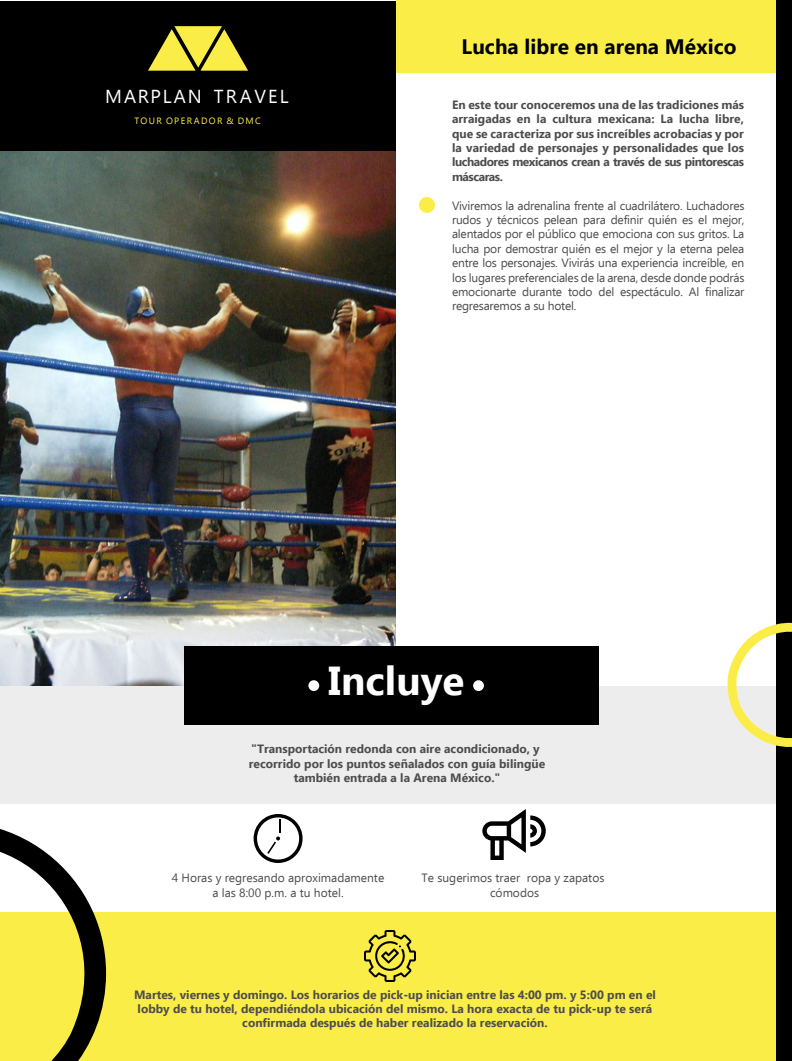
<style>
.page{position:relative;width:792px;height:1061px;background:#fff}
.page>*{position:absolute;margin:0;border:0;box-sizing:border-box;transform-origin:0 0}
.t1{font:700 40.4px "Ebrima";color:#fff}
.t2{font:700 20.9px "Ebrima";color:#000}
.t3{font:18.8px "Ebrima";letter-spacing:.11em;color:#fff}
.t4{font:700 12px/14.4px "Ebrima";color:#4d4d4d;text-align:center}
.t5{font:12px/14.4px "Ebrima";color:#4d4d4d;text-align:center}
.t6{font:9.1px "Ebrima";letter-spacing:.155em;color:#fdef48}
</style>
<div class="page">
<div style="left:0;top:1px;width:396px;height:151px;background:#000"></div>
<svg style="left:148px;top:26px;width:100px;height:45px"></svg>
<img style="left:0;top:151px;width:396px;height:535px">
<div style="left:0;top:686px;width:791px;height:118px;background:#ededed"></div>
<div style="left:396px;top:0;width:395px;height:73px;background:#fbed48"></div>
<div style="left:184px;top:646px;width:415px;height:79px;background:#000"></div>
<div style="left:0;top:912px;width:785px;height:149px;background:#fbed48"></div>
<div style="left:473px;top:680px;width:11px;height:11px;background:#fff;border-radius:50%"></div>
<div style="left:308px;top:680px;width:11px;height:11px;background:#fff;border-radius:50%"></div>
<svg style="left:254px;top:814px;width:49px;height:49px"></svg>
<svg style="left:482px;top:809px;width:64px;height:51px"></svg>
<svg style="left:364px;top:930px;width:52px;height:52px"></svg>
<div style="left:776px;top:0;width:16px;height:1061px;background:#000"></div>
<svg style="left:0;top:829px;width:107px;height:232px"></svg>
<svg style="left:727px;top:622px;width:65px;height:125px"></svg>
<div style="left:419px;top:197px;width:16px;height:16px;background:#fbed48;border-radius:50%"></div>
<h3 class="t3" style="left:105px;top:83px;width:185px">MARPLAN TRAVEL</h3>
<p class="t6" style="left:134px;top:114px;width:128px">TOUR OPERADOR &amp; DMC</p>
<h2 class="t2" style="left:462px;top:30px;width:276px">Lucha libre en arena México</h2>
<p class="t4" style="left:452px;top:97px;width:294px;text-align:justify">En este tour conoceremos una de las tradiciones más arraigadas en la cultura mexicana: La lucha libre, que se caracteriza por sus increíbles acrobacias y por la variedad de personajes y personalidades que los luchadores mexicanos crean a través de sus pintorescas máscaras.</p>
<p class="t5" style="left:452px;top:198px;width:294px;text-align:justify">Viviremos la adrenalina frente al cuadrilátero. Luchadores rudos y técnicos pelean para definir quién es el mejor, alentados por el público que emociona con sus gritos. La lucha por demostrar quién es el mejor y la eterna pelea entre los personajes. Vivirás una experiencia increíble, en los lugares preferenciales de la arena, desde donde podrás emocionarte durante todo del espectáculo. Al finalizar regresaremos a su hotel.</p>
<h1 class="t1" style="left:328px;top:649px;width:138px">Incluye</h1>
<p class="t4" style="left:249px;top:741px;width:298px">"Transportación redonda con aire acondicionado, y recorrido por los puntos señalados con guía bilingüe también entrada a la Arena México."</p>
<p class="t5" style="left:172px;top:870px;width:214px">4 Horas y regresando aproximadamente a las 8:00 p.m. a tu hotel.</p>
<p class="t5" style="left:422px;top:870px;width:184px">Te sugerimos traer ropa y zapatos cómodos</p>
<p class="t4" style="left:134px;top:986px;width:523px">Martes, viernes y domingo. Los horarios de pick-up inician entre las 4:00 pm. y 5:00 pm en el lobby de tu hotel, dependiéndola ubicación del mismo. La hora exacta de tu pick-up te será confirmada después de haber realizado la reservación.</p>
</div>
